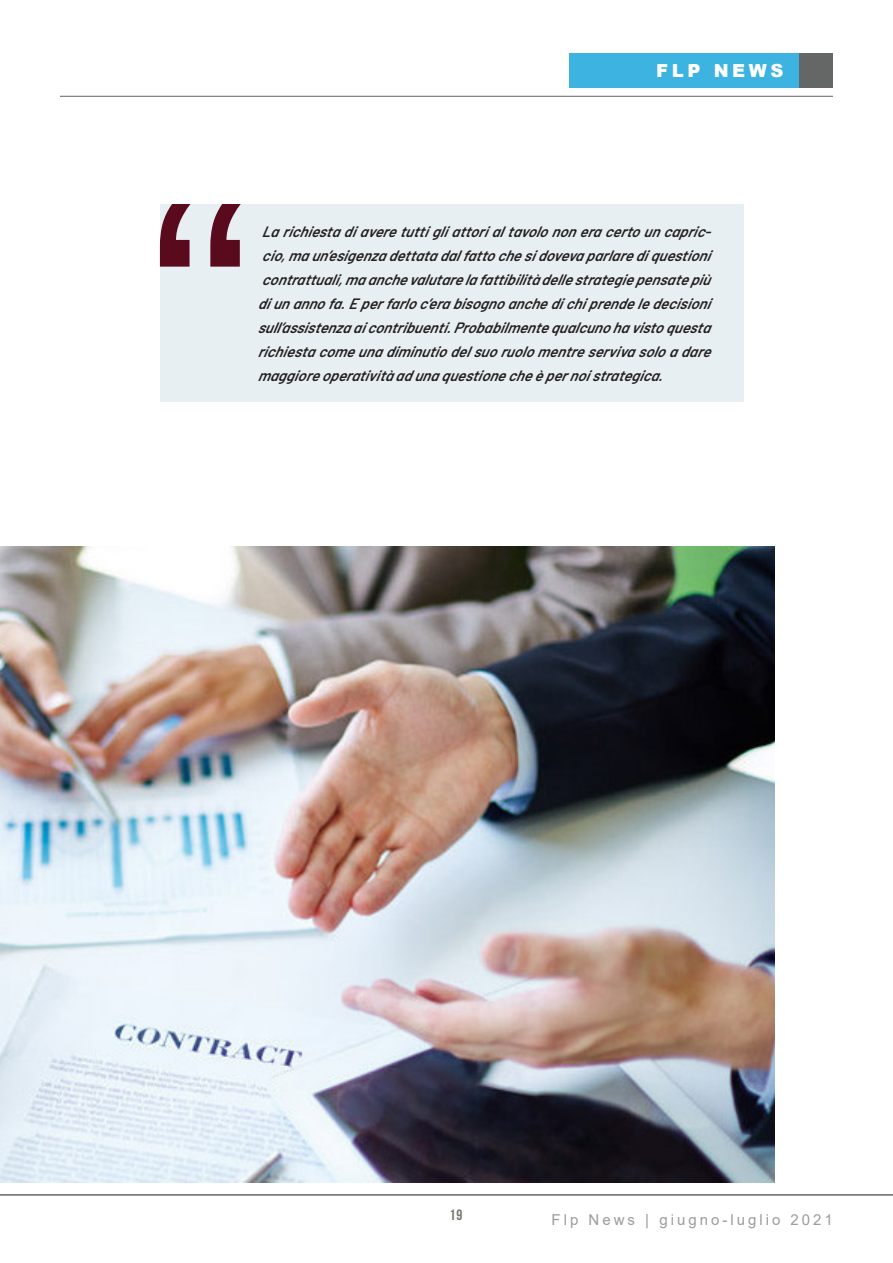
<style>
.page{position:relative;width:893px;height:1263px;background:#fff}
.page>*{position:absolute;margin:0;border:0;box-sizing:border-box;transform-origin:0 0}
.t1{font:900 18px "Arial";letter-spacing:.2em;color:#fff}
.Quote_2{font:italic 600 15px/24px "Barlow";color:#231f20;text-align:justify}
.t2{font:15px "Arial";letter-spacing:.2em;color:#9a9c9e}
.TOC_headings{font:15px "Bebas Neue";color:#73776c}
</style>
<div class="page">
<div style="left:798px;top:53px;width:35px;height:35px;background:#656666"></div>
<div style="left:569px;top:53px;width:229px;height:35px;background:#3cb3e0"></div>
<hr style="left:60px;top:96px;width:773px;height:1px;background:#73776c">
<svg style="left:0;top:1194px;width:893px;height:2px;background:#8a8b8b"></svg>
<img style="left:0;top:546px;width:775px;height:636px">
<div style="left:160px;top:204px;width:583px;height:198px;background:#e8eff2"></div>
<svg style="left:160px;top:204px;width:81px;height:63px"></svg>
<p class="t1" style="left:656px;top:57px;width:129px">FLP NEWS</p>
<p class="Quote_2" style="left:258px;top:218px;width:460px">Larichiestadiaveretuttigliattorialtavolononeracertouncapric&shy;cio,maun’esigenzadettatadalfattochesidovevaparlarediquestioni contrattuali,maanchevalutarelafattibilitàdellestrategiepensatepiù diunannofa.Eperfarloc’erabisognoanchedichiprendeledecisioni sull’assistenzaaicontribuenti.Probabilmentequalcunohavistoquesta richiestacomeunadiminutiodelsuoruolomentreservivasoloadare maggioreoperativitàadunaquestionecheèpernoistrategica.</p>
<p class="TOC_headings" style="left:449px;top:1207px;width:14px">19</p>
<p class="t2" style="left:552px;top:1209px;width:283px">Flp News | giugno-luglio 2021</p>
</div>
